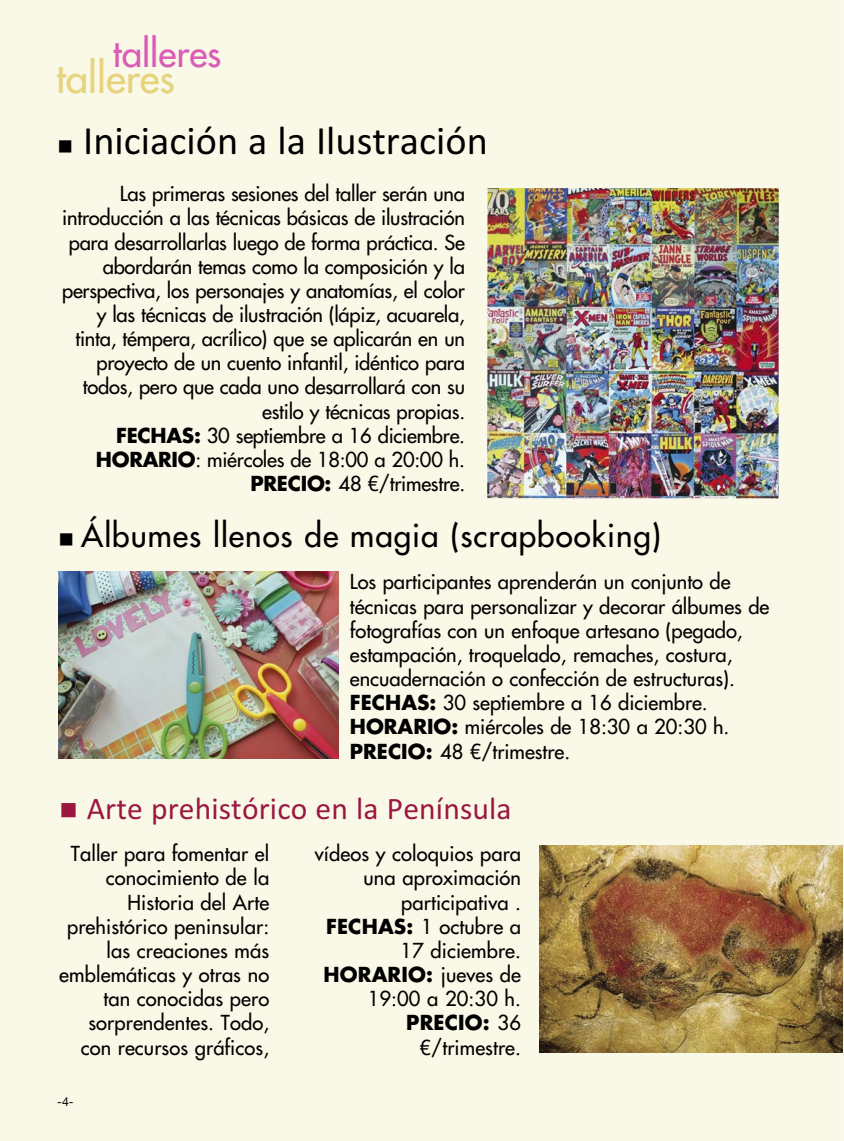
<style>
.page{position:relative;width:844px;height:1141px;background:#fff}
.page>*{position:absolute;margin:0;border:0;box-sizing:border-box;transform-origin:0 0}
.t1{font:40.25px "Calibri";color:#000}
.t2{font:500 40.25px "Futura Std";color:#e6d47c}
.t3{font:500 36.75px "Futura Std";color:#db5cb6}
.t4{font:500 31.5px "Futura Std";letter-spacing:.03em;color:#000}
.t5{font:31.5px "Calibri";letter-spacing:.005em;color:#9b1742}
.t6{font:500 20.12px/24.2px "Futura Std";color:#000;text-align:right}
.t7{font:12.25px "Helvetica Neue";color:#000}
.s1{font-weight:700}
</style>
<div class="page">
<div style="left:0;top:0;width:841px;height:1141px;background:#faf8e6"></div>
<svg style="left:841px;top:0;width:2px;height:1141px"></svg>
<img style="left:487px;top:188px;width:291px;height:310px">
<img style="left:58px;top:572px;width:280px;height:186px">
<img style="left:539px;top:846px;width:302px;height:206px">
<h2 class="t3" style="left:113px;top:37px;width:110px">talleres</h2>
<h1 class="t2" style="left:56px;top:60px;width:120px">talleres</h1>
<h1 class="t1" style="left:58px;top:126px;width:431px">■ Iniciación a la Ilustración</h1>
<p class="t6" style="left:62px;top:183px;width:404px">Las primeras sesiones del taller serán una introducción a las técnicas básicas de ilustración para desarrollarlas luego de forma práctica. Se abordarán temas como la composición y la perspectiva, los personajes y anatomías, el color y las técnicas de ilustración (lápiz, acuarela, tinta, témpera, acrílico) que se aplicarán en un proyecto de un cuento infantil, idéntico para todos, pero que cada uno desarrollará con su estilo y técnicas propias.<br><span class="s1">FECHAS:</span> 30 septiembre a 16 diciembre.<br><span class="s1">HORARIO</span>: miércoles de 18:00 a 20:00 h.<br><span class="s1">PRECIO:</span> 48 €/trimestre.</p>
<h3 class="t4" style="left:58px;top:520px;width:604px">■ Álbumes llenos de magia (scrapbooking)</h3>
<p class="t6" style="left:350px;top:571px;width:421px;text-align:left">Los participantes aprenderán un conjunto de técnicas para personalizar y decorar álbumes de fotografías con un enfoque artesano (pegado, estampación, troquelado, remaches, costura, encuadernación o confección de estructuras).<br><span class="s1">FECHAS:</span> 30 septiembre a 16 diciembre.<br><span class="s1">HORARIO:</span> miércoles de 18:30 a 20:30 h.<br><span class="s1">PRECIO:</span> 48 €/trimestre.</p>
<h3 class="t5" style="left:59px;top:798px;width:453px">■ Arte prehistórico en la Península</h3>
<p class="t6" style="left:59px;top:843px;width:211px">Taller para fomentar el conocimiento de la<br>Historia del Arte prehistórico peninsular: las creaciones más emblemáticas y otras no tan conocidas pero sorprendentes. Todo, con recursos gráficos,</p>
<p class="t6" style="left:315px;top:843px;width:208px">vídeos y coloquios para una aproximación participativa .<br><span class="s1">FECHAS:</span> 1 octubre a<br>17 diciembre.<br><span class="s1">HORARIO:</span> jueves de<br>19:00 a 20:30 h.<br><span class="s1">PRECIO:</span> 36 €/trimestre.</p>
<p class="t7" style="left:57px;top:1093px;width:18px">-4-</p>
</div>
